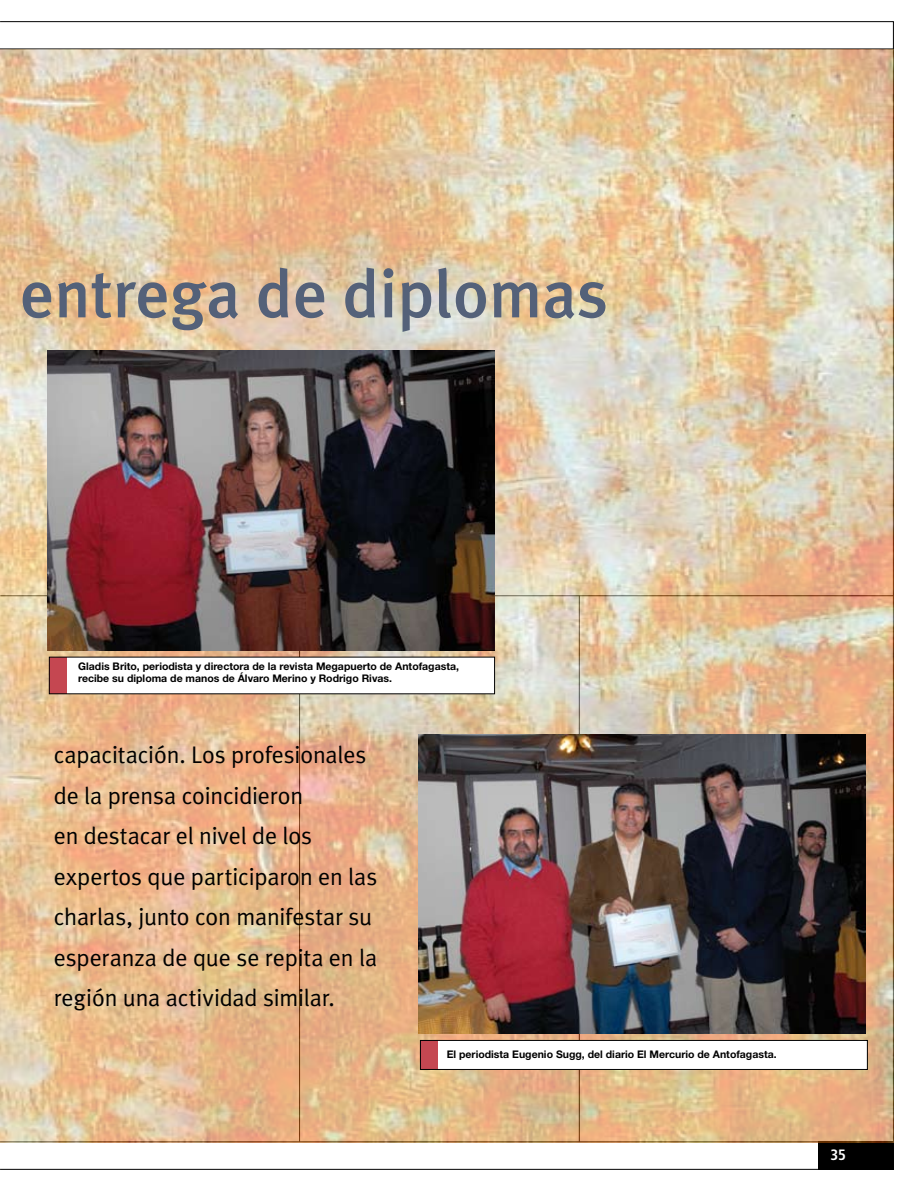
<style>
.page{position:relative;width:915px;height:1191px;background:#fff}
.page>*{position:absolute;margin:0;border:0;box-sizing:border-box;transform-origin:0 0}
.t1{font:500 67.5px "Meta Plus";color:#546179}
.t2{font:24px/40.5px "Meta Plus Normal";letter-spacing:-.005em;color:#000}
.t3{font:700 condensed 15px "Frutiger";color:#fff}
.t4{font:700 10.5px/12px "Helvetica Neue";color:#000}
</style>
<div class="page">
<div style="left:818px;top:1141px;width:75px;height:28px;background:#000"></div>
<img style="left:0;top:49px;width:893px;height:1093px">
<img style="left:418px;top:734px;width:447px;height:299px">
<img style="left:47px;top:350px;width:448px;height:300px">
<div style="left:420px;top:1040px;width:447px;height:29px;background:#fff"></div>
<div style="left:420px;top:1040px;width:18px;height:29px;background:#c54751"></div>
<div style="left:420px;top:1040px;width:447px;height:29px;border:1px solid #000"></div>
<div style="left:49px;top:657px;width:445px;height:37px;background:#fff"></div>
<div style="left:49px;top:657px;width:18px;height:37px;background:#c54751"></div>
<h1 class="t1" style="left:20px;top:255px;width:589px">entrega de diplomas</h1>
<p class="t4" style="left:78px;top:660px;width:382px">Gladis Brito, periodista y directora de la revista Megapuerto de Antofagasta, recibe su diploma de manos de Álvaro Merino y Rodrigo Rivas.</p>
<p class="t2" style="left:54px;top:734px;width:325px">capacitación. Los profesionales de la prensa coincidieron<br>en destacar el nivel de los expertos que participaron en las charlas, junto con manifestar su esperanza de que se repita en la región una actividad similar.</p>
<p class="t4" style="left:446px;top:1048px;width:331px">El periodista Eugenio Sugg, del diario El Mercurio de Antofagasta.</p>
<p class="t3" style="left:830px;top:1145px;width:17px">35</p>
</div>
